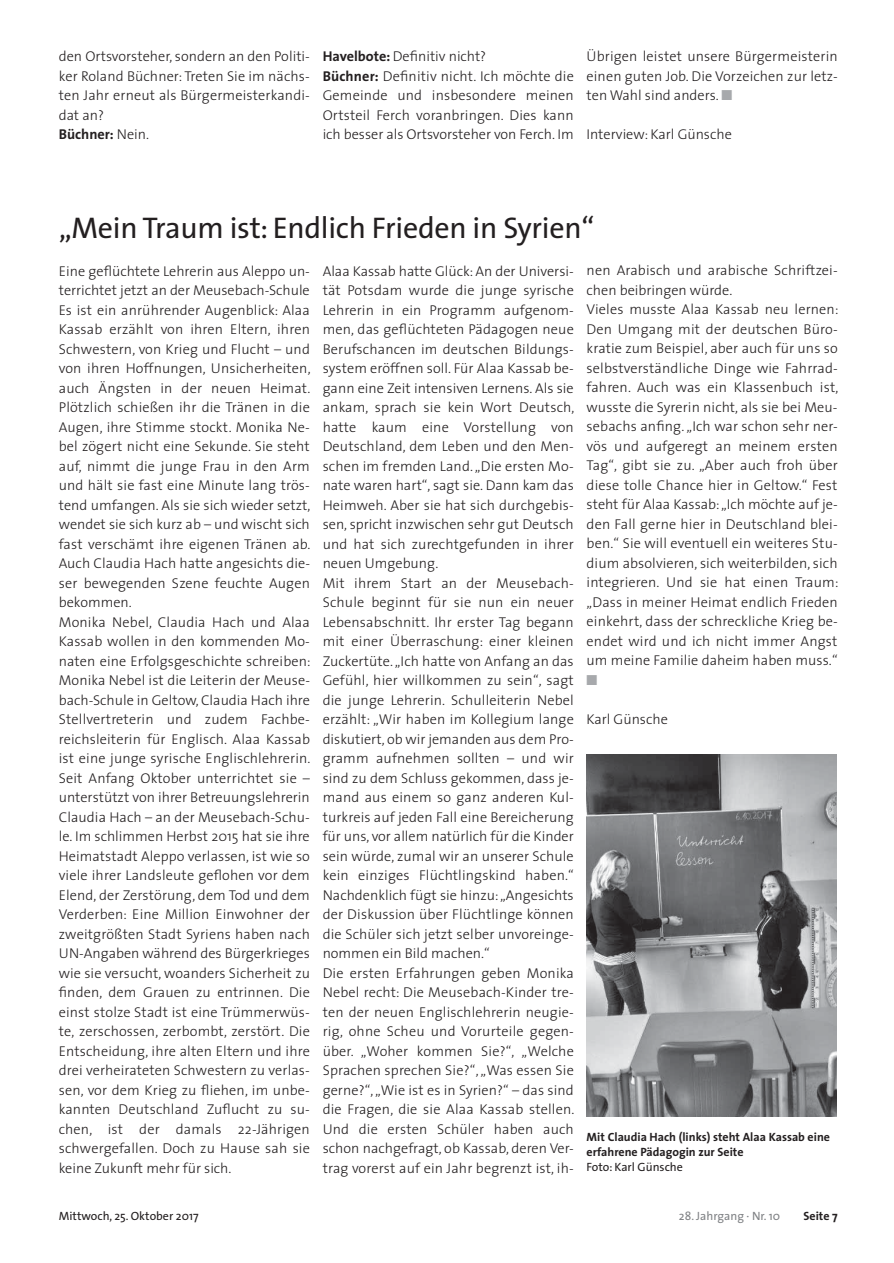
<style>
.page{position:relative;width:894px;height:1263px;background:#fff}
.page>*{position:absolute;margin:0;border:0;box-sizing:border-box;transform-origin:0 0}
.t1{font:30px "The Sans";letter-spacing:-.01em;color:#231f20}
.t2{font:300 14.25px/19.5px "The Sans";letter-spacing:.01em;color:#231f20}
.t3{font:700 12px/15px "The Sans";color:#231f20}
.t4{font:12px "The Sans";color:#231f20}
.t5{font:12px "The Sans";color:#808285}
.s1{font-weight:700}
</style>
<div class="page">
<img style="left:586px;top:754px;width:250px;height:362px">
<p class="t2" style="left:59px;top:48px;width:252px">den Ortsvorsteher, sondern an den Politi&shy;ker Roland Büchner: Treten Sie im nächs&shy;ten Jahr erneut als Bürgermeisterkandi&shy;dat an?<br><span class="s1">Büchner:</span> Nein.</p>
<p class="t2" style="left:322px;top:48px;width:252px"><span class="s1">Havelbote:</span> Definitiv nicht?<br><span class="s1">Büchner:</span> Definitiv nicht. Ich möchte die Gemeinde und insbesondere meinen Ortsteil Ferch voranbringen. Dies kann ich besser als Ortsvorsteher von Ferch. Im</p>
<p class="t2" style="left:586px;top:48px;width:252px;text-align:justify">Übrigen leistet unsere Bürgermeisterin einen guten Job. Die Vorzeichen zur letz&shy;ten Wahl sind anders.</p>
<p class="t2" style="left:586px;top:126px;width:147px">Interview: Karl Günsche</p>
<h1 class="t1" style="left:59px;top:216px;width:537px">„Mein Traum ist: Endlich Frieden in Syrien“</h1>
<p class="t2" style="left:59px;top:262px;width:253px">Eine geflüchtete Lehrerin aus Aleppo un&shy;terrichtet jetzt an der Meusebach-Schule Es ist ein anrührender Augenblick: Alaa Kassab erzählt von ihren Eltern, ihren Schwestern, von Krieg und Flucht – und von ihren Hoffnungen, Unsicherheiten, auch Ängsten in der neuen Heimat.<br>Plötzlich schießen ihr die Tränen in die Augen, ihre Stimme stockt. Monika Ne&shy;bel zögert nicht eine Sekunde. Sie steht auf, nimmt die junge Frau in den Arm und hält sie fast eine Minute lang trös&shy;tend umfangen. Als sie sich wieder setzt, wendet sie sich kurz ab – und wischt sich fast verschämt ihre eigenen Tränen ab.<br>Auch Claudia Hach hatte angesichts die&shy;ser bewegenden Szene feuchte Augen bekommen.<br>Monika Nebel, Claudia Hach und Alaa Kassab wollen in den kommenden Mo&shy;naten eine Erfolgsgeschichte schreiben:<br>Monika Nebel ist die Leiterin der Meuse&shy;bach-Schule in Geltow, Claudia Hach ihre Stellvertreterin und zudem Fachbe&shy;reichsleiterin für Englisch. Alaa Kassab ist eine junge syrische Englischlehrerin.<br>Seit Anfang Oktober unterrichtet sie – unterstützt von ihrer Betreuungslehrerin Claudia Hach – an der Meusebach-Schu&shy;le. Im schlimmen Herbst 2015 hat sie ihre Heimatstadt Aleppo verlassen, ist wie so viele ihrer Landsleute geflohen vor dem Elend, der Zerstörung, dem Tod und dem Verderben: Eine Million Einwohner der zweitgrößten Stadt Syriens haben nach UN-Angaben während des Bürgerkrieges wie sie versucht, woanders Sicherheit zu finden, dem Grauen zu entrinnen. Die einst stolze Stadt ist eine Trümmerwüs&shy;te, zerschossen, zerbombt, zerstört. Die Entscheidung, ihre alten Eltern und ihre drei verheirateten Schwestern zu verlas&shy;sen, vor dem Krieg zu fliehen, im unbe&shy;kannten Deutschland Zuflucht zu su&shy;chen, ist der damals 22-Jährigen schwergefallen. Doch zu Hause sah sie keine Zukunft mehr für sich.</p>
<p class="t2" style="left:322px;top:262px;width:253px">Alaa Kassab hatte Glück: An der Universi&shy;tät Potsdam wurde die junge syrische Lehrerin in ein Programm aufgenom&shy;men, das geflüchteten Pädagogen neue Berufschancen im deutschen Bildungs&shy;system eröffnen soll. Für Alaa Kassab be&shy;gann eine Zeit intensiven Lernens. Als sie ankam, sprach sie kein Wort Deutsch, hatte kaum eine Vorstellung von Deutschland, dem Leben und den Men&shy;schen im fremden Land. „Die ersten Mo&shy;nate waren hart“, sagt sie. Dann kam das Heimweh. Aber sie hat sich durchgebis&shy;sen, spricht inzwischen sehr gut Deutsch und hat sich zurechtgefunden in ihrer neuen Umgebung.<br>Mit ihrem Start an der Meusebach-Schule beginnt für sie nun ein neuer Lebensabschnitt. Ihr erster Tag begann mit einer Überraschung: einer kleinen Zuckertüte. „Ich hatte von Anfang an das Gefühl, hier willkommen zu sein“, sagt die junge Lehrerin. Schulleiterin Nebel erzählt: „Wir haben im Kollegium lange diskutiert, ob wir jemanden aus dem Pro&shy;gramm aufnehmen sollten – und wir sind zu dem Schluss gekommen, dass je&shy;mand aus einem so ganz anderen Kul&shy;turkreis auf jeden Fall eine Bereicherung für uns, vor allem natürlich für die Kinder sein würde, zumal wir an unserer Schule kein einziges Flüchtlingskind haben.“ Nachdenklich fügt sie hinzu: „Angesichts der Diskussion über Flüchtlinge können die Schüler sich jetzt selber unvoreinge&shy;nommen ein Bild machen.“<br>Die ersten Erfahrungen geben Monika Nebel recht: Die Meusebach-Kinder tre&shy;ten der neuen Englischlehrerin neugie&shy;rig, ohne Scheu und Vorurteile gegen&shy;über. „Woher kommen Sie?“, „Welche Sprachen sprechen Sie?“, „Was essen Sie gerne?“, „Wie ist es in Syrien?“ – das sind die Fragen, die sie Alaa Kassab stellen.<br>Und die ersten Schüler haben auch schon nachgefragt, ob Kassab, deren Ver&shy;trag vorerst auf ein Jahr begrenzt ist, ih-</p>
<p class="t2" style="left:586px;top:262px;width:253px">nen Arabisch und arabische Schriftzei&shy;chen beibringen würde.<br>Vieles musste Alaa Kassab neu lernen:<br>Den Umgang mit der deutschen Büro&shy;kratie zum Beispiel, aber auch für uns so selbstverständliche Dinge wie Fahrrad&shy;fahren. Auch was ein Klassenbuch ist, wusste die Syrerin nicht, als sie bei Meu&shy;sebachs anfing. „Ich war schon sehr ner&shy;vös und aufgeregt an meinem ersten Tag“, gibt sie zu. „Aber auch froh über diese tolle Chance hier in Geltow.“ Fest steht für Alaa Kassab: „Ich möchte auf je&shy;den Fall gerne hier in Deutschland blei&shy;ben.“ Sie will eventuell ein weiteres Stu&shy;dium absolvieren, sich weiterbilden, sich integrieren. Und sie hat einen Traum: „Dass in meiner Heimat endlich Frieden einkehrt, dass der schreckliche Krieg be&shy;endet wird und ich nicht immer Angst um meine Familie daheim haben muss.“</p>
<p class="t2" style="left:586px;top:710px;width:83px">Karl Günsche</p>
<p class="t3" style="left:586px;top:1130px;width:245px">Mit Claudia Hach (links) steht Alaa Kassab eine erfahrene Pädagogin zur Seite</p>
<p class="t4" style="left:586px;top:1162px;width:98px">Foto: Karl Günsche</p>
<p class="t4" style="left:59px;top:1211px;width:141px">Mittwoch, 25. Oktober 2017</p>
<p class="t5" style="left:678px;top:1211px;width:103px">28. Jahrgang · Nr. 10</p>
<p class="t3" style="left:803px;top:1208px;width:36px">Seite 7</p>
</div>
